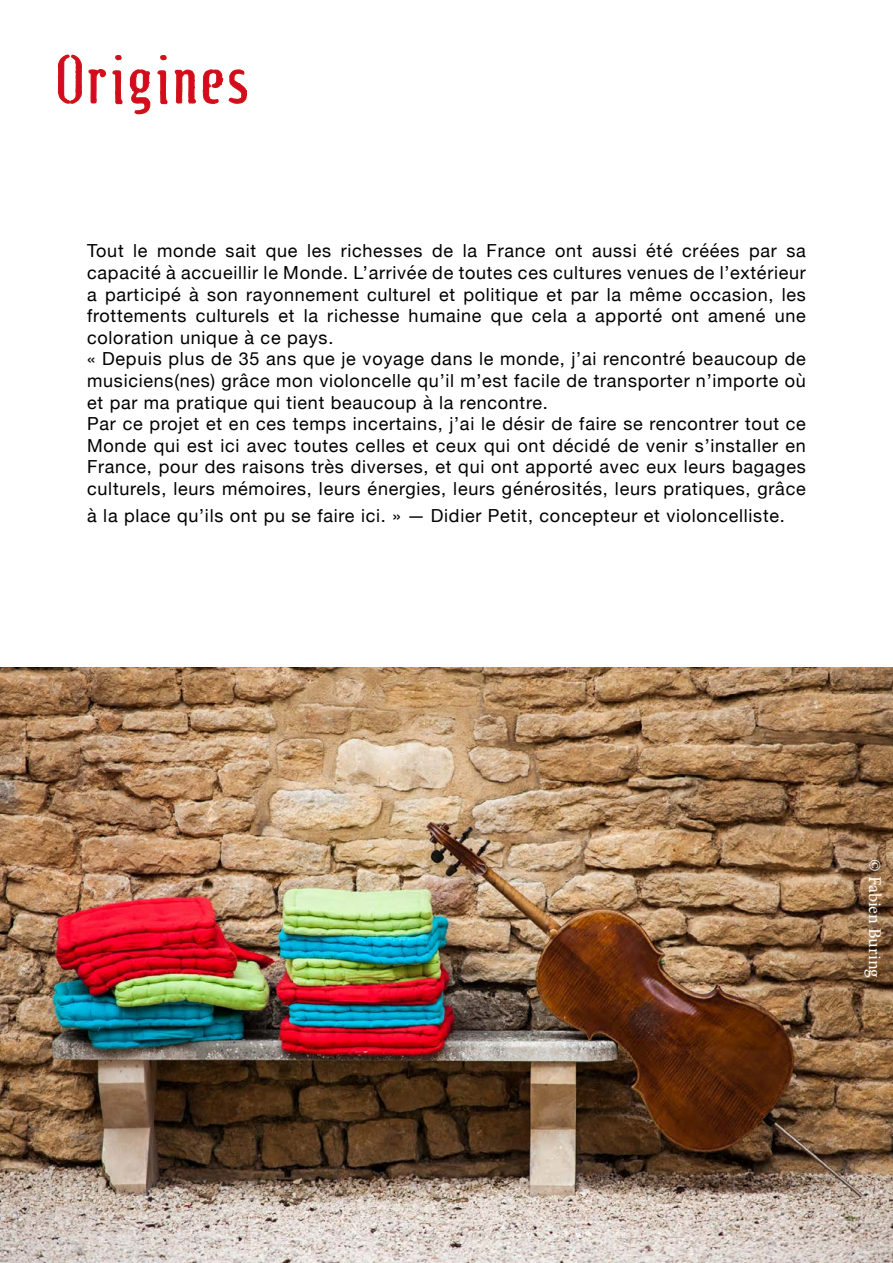
<style>
.page{position:relative;width:893px;height:1263px;background:#fff}
.page>*{position:absolute;margin:0;border:0;box-sizing:border-box;transform-origin:0 0}
.t1{font:300 60px "Fluid";color:#d70820}
.t2{font:18px/21.6px "Helvetica Neue";letter-spacing:.04em;color:#000}
.t3{font:18px "Minion Pro";letter-spacing:-.005em;color:#fff}
</style>
<div class="page">
<img style="left:0;top:667px;width:893px;height:596px">
<svg style="left:57px;top:54px;width:191px;height:61px"></svg>
<h1 class="t1" style="left:54px;top:52px;width:198px">Origines</h1>
<p class="t2" style="left:87px;top:241px;width:720px">Tout le monde sait que les richesses de la France ont aussi été créées par sa capacité à accueillir le Monde. L’arrivée de toutes ces cultures venues de l’extérieur a participé à son rayonnement culturel et politique et par la même occasion, les frottements culturels et la richesse humaine que cela a apporté ont amené une coloration unique à ce pays.<br>« Depuis plus de 35 ans que je voyage dans le monde, j’ai rencontré beaucoup de musiciens(nes) grâce mon violoncelle qu’il m’est facile de transporter n’importe où et par ma pratique qui tient beaucoup à la rencontre.<br>Par ce projet et en ces temps incertains, j’ai le désir de faire se rencontrer tout ce Monde qui est ici avec toutes celles et ceux qui ont décidé de venir s’installer en France, pour des raisons très diverses, et qui ont apporté avec eux leurs bagages culturels, leurs mémoires, leurs énergies, leurs générosités, leurs pratiques, grâce</p>
<p class="t2" style="left:87px;top:506px;width:699px">à la place qu’ils ont pu se faire ici. » — Didier Petit, concepteur et violoncelliste.</p>
<p class="t3" style="left:887px;top:859px;width:120px;rotate:90deg">© Fabien Buring</p>
</div>
